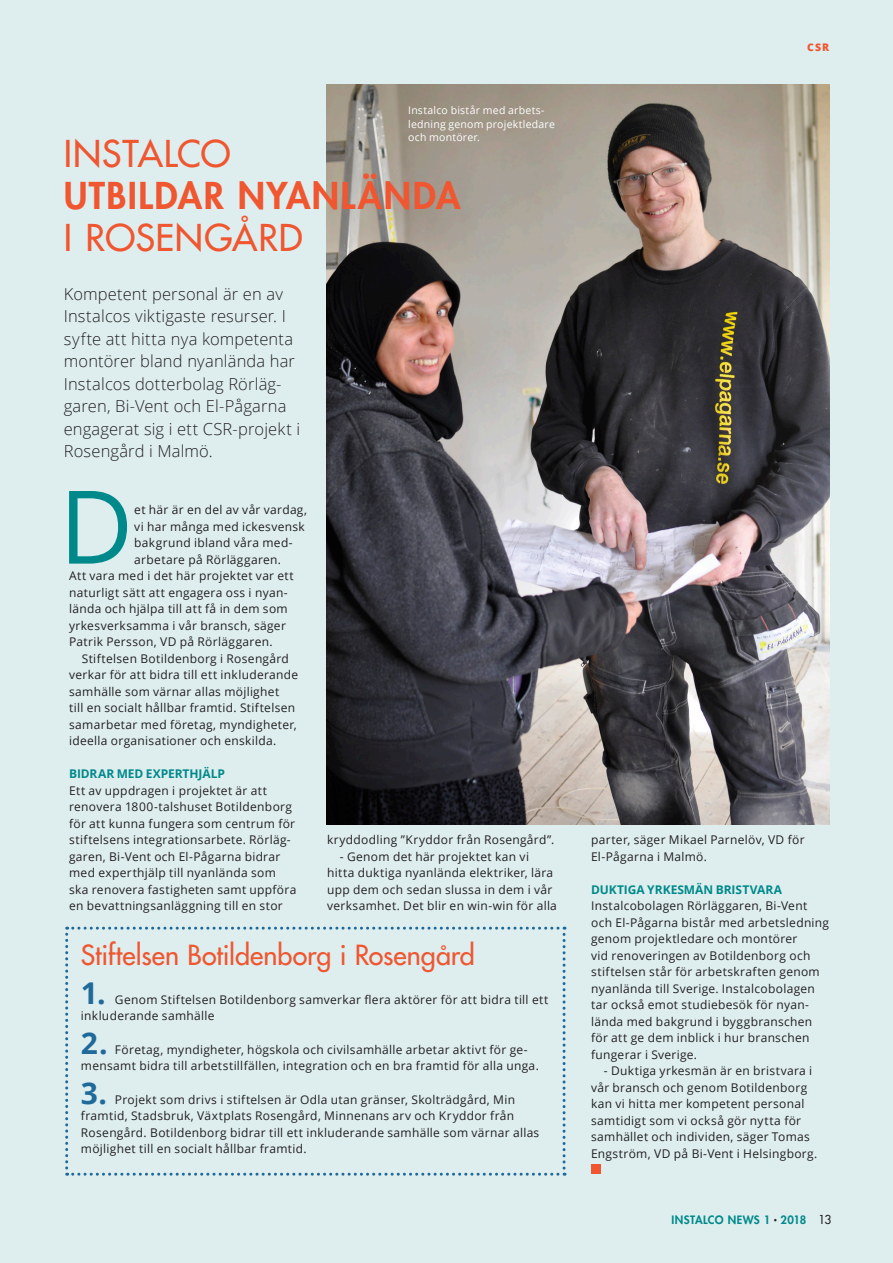
<style>
.page{position:relative;width:893px;height:1263px;background:#deeeef}
.page>*{position:absolute;margin:0;border:0;box-sizing:border-box;transform-origin:0 0}
.Bröd_Open_med_Anfang{font:101.7px "Open Sans";color:#00898a}
.Rubrik_VERSALT_Mediu{font:800 36px/42px "Futura Std";letter-spacing:.04em;color:#f05630}
.Rubrik_VERSALT_Mediu-2{font:500 36px "Futura Std";letter-spacing:.015em;color:#f05630}
.t1{font:700 30px "Open Sans";color:#206a9a}
.Rubrik_Notiser_Vers{font:500 27px "Futura Std";color:#f05630}
.Ingress{font:300 16.5px/22.5px "Open Sans";letter-spacing:.01em;color:#231f20}
.Bröd_Open_stödraster{font:12px/16.5px "Open Sans";letter-spacing:.025em;color:#231f20}
.Bröd_Open_indrag_stö{font:12px/16.5px "Open Sans";letter-spacing:.025em;color:#231f20}
.Bröd_Open_med_Anfang-2{font:12px "Open Sans";letter-spacing:.025em;color:#231f20}
.Mellanrubrik_1{font:700 12px "Open Sans";color:#00898a}
.t2{font:800 11.25px "Futura Std";letter-spacing:.03em;color:#00898a}
.Bildtext_Vit{font:10.5px/13.5px "Open Sans";letter-spacing:.02em;color:#fff}
.t3{font:800 10.5px "Open Sans";color:#f05630}
.s1{font-weight:500}
.s2{font-family:"Open Sans";font-weight:400;font-size:10.5px;color:#231f20}
.s3{font-weight:500;font-size:12px;color:#231f20}
</style>
<div class="page">
<img style="left:326px;top:85px;width:503px;height:740px">
<div style="left:591px;top:1165px;width:10px;height:9px;background:#f05630"></div>
<svg style="left:65px;top:927px;width:501px;height:249px"></svg>
<p class="Bildtext_Vit" style="left:408px;top:104px;width:148px">Instalco bistår med arbets&shy;ledning genom projektledare och montörer.</p>
<p class="Rubrik_VERSALT_Mediu" style="left:64px;top:133px;width:398px"><span class="s1">INSTALCO<br></span>UTBILDAR NYANLÄNDA</p>
<p class="Rubrik_VERSALT_Mediu-2" style="left:64px;top:215px;width:240px">I ROSENGÅRD</p>
<p class="Ingress" style="left:64px;top:282px;width:238px">Kompetent personal är en av<br>Instalcos viktigaste resurser. I syfte att hitta nya kompetenta montörer bland nyanlända har<br>Instalcos dotterbolag Rörläg&shy;garen, Bi-Vent och El-Pågarna engagerat sig i ett CSR-projekt i<br>Rosengård i Malmö.</p>
<p class="Bröd_Open_med_Anfang" style="left:59px;top:457px;width:76px">D</p>
<p class="Bröd_Open_med_Anfang-2" style="left:134px;top:501px;width:174px">et här är en del av vår vardag,</p>
<p class="Bröd_Open_med_Anfang-2" style="left:134px;top:518px;width:172px">vi har många med ickesvensk</p>
<p class="Bröd_Open_med_Anfang-2" style="left:134px;top:534px;width:160px">bakgrund ibland våra med-</p>
<p class="Bröd_Open_med_Anfang-2" style="left:134px;top:551px;width:148px">arbetare på Rörläggaren.</p>
<p class="Bröd_Open_med_Anfang-2" style="left:69px;top:567px;width:226px">Att vara med i det här projektet var ett</p>
<p class="Bröd_Open_med_Anfang-2" style="left:69px;top:584px;width:220px">naturligt sätt att engagera oss i nyan-</p>
<p class="Bröd_Open_med_Anfang-2" style="left:69px;top:600px;width:220px">lända och hjälpa till att få in dem som</p>
<p class="Bröd_Open_med_Anfang-2" style="left:69px;top:617px;width:218px">yrkesverksamma i vår bransch, säger</p>
<p class="Bröd_Open_med_Anfang-2" style="left:69px;top:633px;width:205px">Patrik Persson, VD på Rörläggaren.</p>
<p class="Bröd_Open_indrag_stö" style="left:69px;top:650px;width:231px;text-indent:13px">Stiftelsen Botildenborg i Rosengård verkar för att bidra till ett inkluderande samhälle som värnar allas möjlighet<br>till en socialt hållbar framtid. Stiftelsen samarbetar med företag, myndigheter, ideella organisationer och enskilda.</p>
<p class="Mellanrubrik_1" style="left:69px;top:765px;width:157px">BIDRAR MED EXPERTHJÄLP</p>
<p class="Bröd_Open_stödraster" style="left:69px;top:782px;width:229px">Ett av uppdragen i projektet är att renovera 1800-talshuset Botildenborg för att kunna fungera som centrum för stiftelsens integrationsarbete. Rörläg&shy;garen, Bi-Vent och El-Pågarna bidrar med experthjälp till nyanlända som ska renovera fastigheten samt uppföra en bevattningsanläggning till en stor</p>
<p class="Bröd_Open_stödraster" style="left:327px;top:831px;width:229px">kryddodling ”Kryddor från Rosengård”.</p>
<p class="Bröd_Open_indrag_stö" style="left:327px;top:848px;width:231px;text-indent:13px">- Genom det här projektet kan vi hitta duktiga nyanlända elektriker, lära upp dem och sedan slussa in dem i vår verksamhet. Det blir en win-win för alla</p>
<p class="Rubrik_Notiser_Vers" style="left:81px;top:938px;width:395px">Stiftelsen Botildenborg i Rosengård</p>
<p class="t1" style="left:81px;top:972px;width:26px">1.</p>
<p class="Bröd_Open_stödraster" style="left:81px;top:991px;width:469px;text-indent:34px">Genom Stiftelsen Botildenborg samverkar flera aktörer för att bidra till ett inkluderande samhälle</p>
<p class="t1" style="left:81px;top:1022px;width:28px">2.</p>
<p class="Bröd_Open_stödraster" style="left:81px;top:1041px;width:459px;text-indent:34px">Företag, myndigheter, högskola och civilsamhälle arbetar aktivt för ge&shy;mensamt bidra till arbetstillfällen, integration och en bra framtid för alla unga.</p>
<p class="t1" style="left:81px;top:1072px;width:27px">3.</p>
<p class="Bröd_Open_stödraster" style="left:81px;top:1091px;width:460px;text-indent:34px">Projekt som drivs i stiftelsen är Odla utan gränser, Skolträdgård, Min framtid, Stadsbruk, Växtplats Rosengård, Minnenans arv och Kryddor från Rosengård. Botildenborg bidrar till ett inkluderande samhälle som värnar allas möjlighet till en socialt hållbar framtid.</p>
<p class="t3" style="left:807px;top:39px;width:23px">CSR</p>
<p class="Bröd_Open_indrag_stö" style="left:591px;top:831px;width:215px">parter, säger Mikael Parnelöv, VD för<br>El-Pågarna i Malmö.</p>
<p class="Mellanrubrik_1" style="left:591px;top:881px;width:192px">DUKTIGA YRKESMÄN BRISTVARA</p>
<p class="Bröd_Open_stödraster" style="left:591px;top:897px;width:240px">Instalcobolagen Rörläggaren, Bi-Vent och El-Pågarna bistår med arbetsledning genom projektledare och montörer<br>vid renoveringen av Botildenborg och stiftelsen står för arbetskraften genom nyanlända till Sverige. Instalcobolagen tar också emot studiebesök för nyan&shy;lända med bakgrund i byggbranschen för att ge dem inblick i hur branschen fungerar i Sverige.</p>
<p class="Bröd_Open_indrag_stö" style="left:591px;top:1062px;width:228px;text-indent:13px">- Duktiga yrkesmän är en bristvara i vår bransch och genom Botildenborg kan vi hitta mer kompetent personal samtidigt som vi också gör nytta för samhället och individen, säger Tomas Engström, VD på Bi-Vent i Helsingborg.</p>
<p class="t2" style="left:671px;top:1212px;width:161px">INSTALCO NEWS 1 <span class="s2">•</span> 2018 <span class="s3">13</span></p>
</div>
